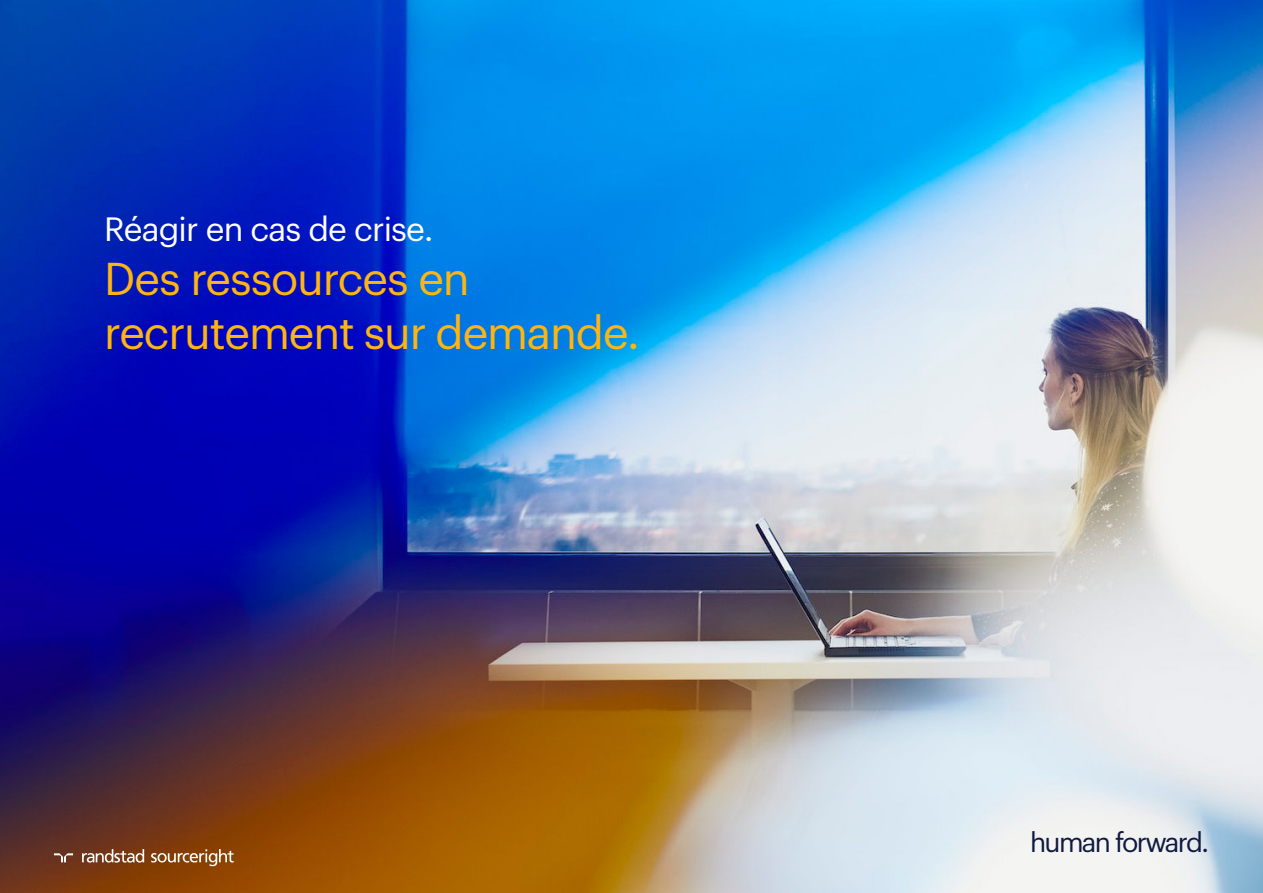
<style>
.page{position:relative;width:1263px;height:893px;background:#fff}
.page>*{position:absolute;margin:0;border:0;box-sizing:border-box;transform-origin:0 0}
.t1{font:45px/54px "Graphik LCG";letter-spacing:-.025em;color:#ffb511}
.t2{font:33px "Graphik LCG";letter-spacing:-.025em;color:#fff}
.t3{font:27px "Graphik LCG";letter-spacing:-.06em;color:#0f1941}
</style>
<div class="page">
<img style="left:0;top:0;width:1263px;height:893px">
<svg style="left:54px;top:853px;width:19px;height:9px"></svg>
<svg style="left:82px;top:849px;width:62px;height:14px"></svg>
<svg style="left:151px;top:849px;width:83px;height:17px"></svg>
<p class="t2" style="left:104px;top:204px;width:331px">Réagir en cas de crise.</p>
<p class="t1" style="left:104px;top:248px;width:537px">Des ressources en recrutement sur demande.</p>
<p class="t3" style="left:1030px;top:822px;width:180px">human forward.</p>
</div>
